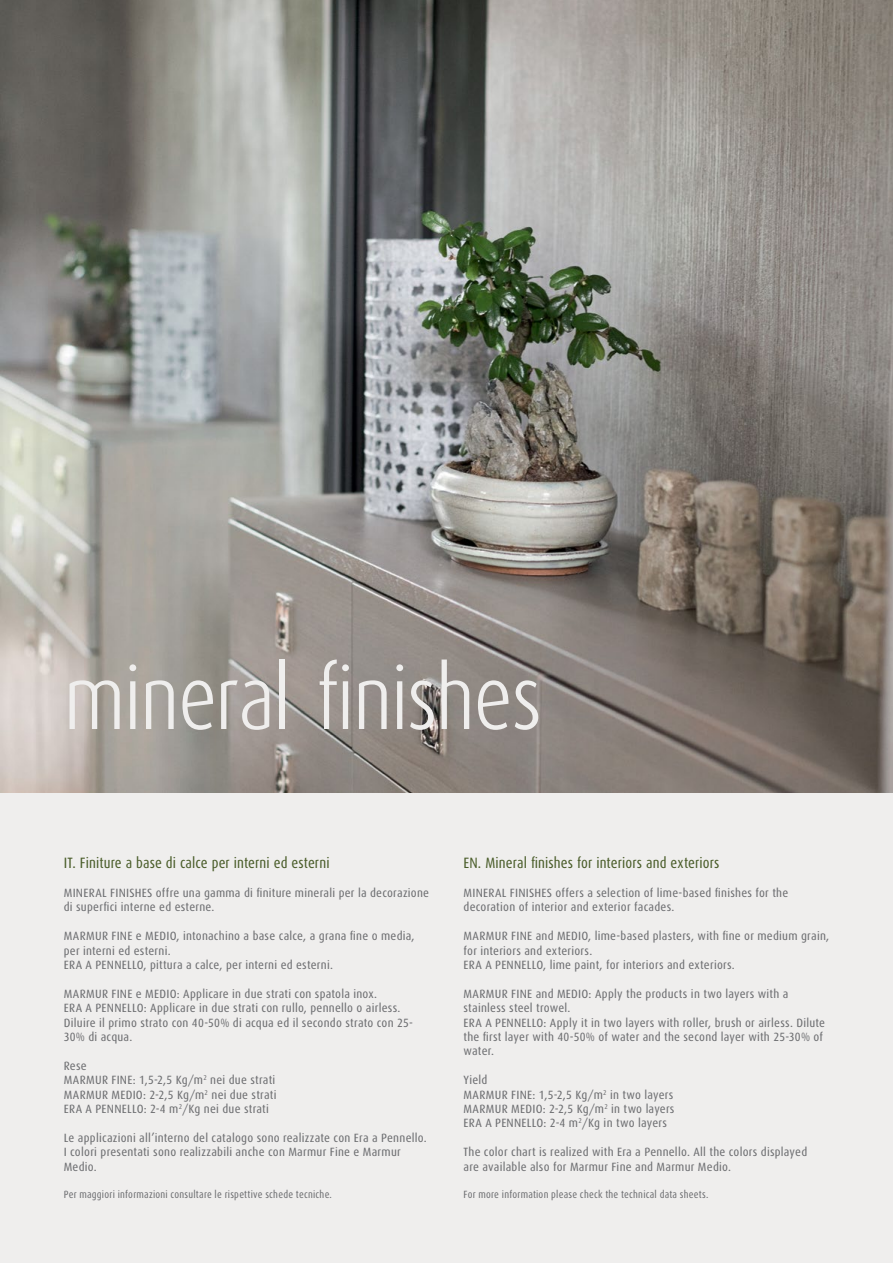
<style>
.page{position:relative;width:893px;height:1263px;background:#efeeed}
.page>*{position:absolute;margin:0;border:0;box-sizing:border-box;transform-origin:0 0}
.t1{font:300 88.5px "Dax Condensed";letter-spacing:-.015em;color:#efeeed}
.t2{font:15px "Dax Condensed";letter-spacing:.01em;color:#4a5d2a}
.t3{font:12px/14.4px "Dax Condensed";letter-spacing:.02em;color:#6d6e71;scale:1.08 1}
.t4{font:10.5px "Dax Condensed";letter-spacing:.025em;color:#6d6e71}
</style>
<div class="page">
<img style="left:0;top:0;width:893px;height:793px">
<h1 class="t1" style="left:64px;top:650px;width:480px">mineral finishes</h1>
<p class="t2" style="left:64px;top:855px;width:267px">IT. Finiture a base di calce per interni ed esterni</p>
<p class="t3" style="left:64px;top:886px;width:340px">MINERAL FINISHES offre una gamma di finiture minerali per la decorazione di superfici interne ed esterne.</p>
<p class="t3" style="left:64px;top:929px;width:326px">MARMUR FINE e MEDIO, intonachino a base calce, a grana fine o media, per interni ed esterni.<br>ERA A PENNELLO, pittura a calce, per interni ed esterni.</p>
<p class="t3" style="left:64px;top:986px;width:325px">MARMUR FINE e MEDIO: Applicare in due strati con spatola inox.<br>ERA A PENNELLO: Applicare in due strati con rullo, pennello o airless.<br>Diluire il primo strato con 40-50% di acqua ed il secondo strato con 25- 30% di acqua.</p>
<p class="t3" style="left:64px;top:1058px;width:198px">Rese<br>MARMUR FINE: 1,5-2,5 Kg/m<sup>2</sup> nei due strati<br>MARMUR MEDIO: 2-2,5 Kg/m<sup>2</sup> nei due strati<br>ERA A PENNELLO: 2-4 m<sup>2</sup>/Kg nei due strati</p>
<p class="t3" style="left:64px;top:1130px;width:337px">Le applicazioni all’interno del catalogo sono realizzate con Era a Pennello.<br>I colori presentati sono realizzabili anche con Marmur Fine e Marmur<br>Medio.</p>
<p class="t4" style="left:64px;top:1188px;width:270px">Per maggiori informazioni consultare le rispettive schede tecniche.</p>
<p class="t2" style="left:463px;top:855px;width:258px">EN. Mineral finishes for interiors and exteriors</p>
<p class="t3" style="left:463px;top:886px;width:302px">MINERAL FINISHES offers a selection of lime-based finishes for the decoration of interior and exterior facades.</p>
<p class="t3" style="left:463px;top:929px;width:340px">MARMUR FINE and MEDIO, lime-based plasters, with fine or medium grain, for interiors and exteriors.<br>ERA A PENNELLO, lime paint, for interiors and exteriors.</p>
<p class="t3" style="left:463px;top:986px;width:336px">MARMUR FINE and MEDIO: Apply the products in two layers with a stainless steel trowel.<br>ERA A PENNELLO: Apply it in two layers with roller, brush or airless. Dilute the first layer with 40-50% of water and the second layer with 25-30% of water.</p>
<p class="t3" style="left:463px;top:1073px;width:197px">Yield<br>MARMUR FINE: 1,5-2,5 Kg/m<sup>2</sup> in two layers<br>MARMUR MEDIO: 2-2,5 Kg/m<sup>2</sup> in two layers<br>ERA A PENNELLO: 2-4 m<sup>2</sup>/Kg in two layers</p>
<p class="t3" style="left:463px;top:1145px;width:320px">The color chart is realized with Era a Pennello. All the colors displayed are available also for Marmur Fine and Marmur Medio.</p>
<p class="t4" style="left:463px;top:1188px;width:246px">For more information please check the technical data sheets.</p>
</div>
